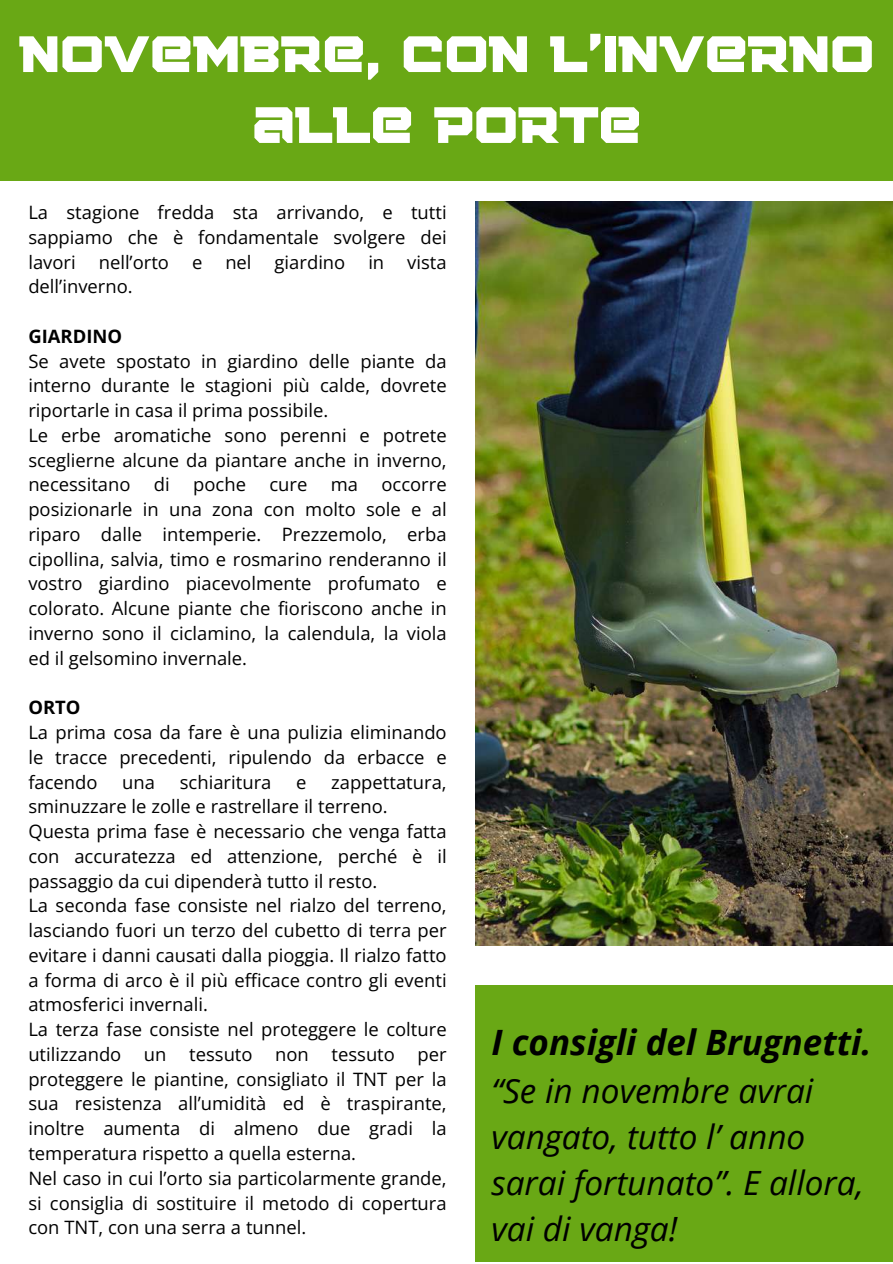
<style>
.page{position:relative;width:893px;height:1264px;background:#fff}
.page>*{position:absolute;margin:0;border:0;box-sizing:border-box;transform-origin:0 0}
.t1{font:51px/70.8px "Squartiqa 4 F";color:#fff;text-align:center}
.t2{font:italic 700 34.95px "Open Sans";color:#000}
.t3{font:italic 33.45px/46.2px "Open Sans";color:#000}
.t4{font:18.45px/24.8px "Open Sans";color:#000;text-align:justify}
.t5{font:700 18.45px "Open Sans";color:#000}
</style>
<div class="page">
<div style="left:475px;top:985px;width:417px;height:277px;background:#69a815"></div>
<div style="left:0;top:0;width:892px;height:180px;background:#69a815"></div>
<img style="left:475px;top:202px;width:417px;height:743px">
<h1 class="t1" style="left:19px;top:19px;width:856px">NOVEMBRE, CON L’INVERNO<br>ALLE PORTE</h1>
<p class="t4" style="left:28px;top:199px;width:420px">La stagione fredda sta arrivando, e tutti sappiamo che è fondamentale svolgere dei lavori nell’orto e nel giardino in vista dell’inverno.</p>
<p class="t5" style="left:28px;top:323px;width:95px">GIARDINO</p>
<p class="t4" style="left:28px;top:348px;width:420px;text-align:left">Se avete spostato in giardino delle piante da interno durante le stagioni più calde, dovrete riportarle in casa il prima possibile.<br>Le erbe aromatiche sono perenni e potrete sceglierne alcune da piantare anche in inverno, necessitano</p>
<p class="t4" style="left:154px;top:472px;width:17px">di</p>
<p class="t4" style="left:193px;top:472px;width:54px">poche</p>
<p class="t4" style="left:269px;top:472px;width:39px">cure</p>
<p class="t4" style="left:331px;top:472px;width:29px">ma</p>
<p class="t4" style="left:28px;top:472px;width:420px;text-indent:353px">occorre posizionarle in una zona con molto sole e al riparo dalle intemperie. Prezzemolo, erba cipollina, salvia, timo e rosmarino renderanno il vostro giardino piacevolmente profumato e colorato. Alcune piante che fioriscono anche in inverno sono il ciclamino, la calendula, la viola ed il gelsomino invernale.</p>
<p class="t5" style="left:28px;top:694px;width:54px">ORTO</p>
<p class="t4" style="left:28px;top:719px;width:420px">La prima cosa da fare è una pulizia eliminando le tracce precedenti, ripulendo da erbacce e facendo</p>
<p class="t4" style="left:122px;top:769px;width:34px">una</p>
<p class="t4" style="left:180px;top:769px;width:93px">schiaritura</p>
<p class="t4" style="left:296px;top:769px;width:12px">e</p>
<p class="t4" style="left:28px;top:769px;width:420px;text-align:left;text-indent:303px">zappettatura, sminuzzare le zolle e rastrellare il terreno.<br>Questa prima fase è necessario che venga fatta con accuratezza ed attenzione, perché è il passaggio da cui dipenderà tutto il resto.<br>La seconda fase consiste nel rialzo del terreno, lasciando fuori un terzo del cubetto di terra per evitare i danni causati dalla pioggia. Il rialzo fatto a forma di arco è il più efficace contro gli eventi atmosferici invernali.<br>La terza fase consiste nel proteggere le colture utilizzando un tessuto non tessuto per proteggere le piantine, consigliato il TNT per la sua resistenza all’umidità ed è traspirante, inoltre aumenta di almeno due gradi la temperatura rispetto a quella esterna.<br>Nel caso in cui l’orto sia particolarmente grande, si consiglia di sostituire il metodo di copertura con TNT, con una serra a tunnel.</p>
<h2 class="t2" style="left:491px;top:1017px;width:381px">I consigli del Brugnetti.</h2>
<h3 class="t3" style="left:491px;top:1066px;width:374px">“Se in novembre avrai vangato, tutto l’ anno sarai fortunato”. E allora, vai di vanga!</h3>
</div>
